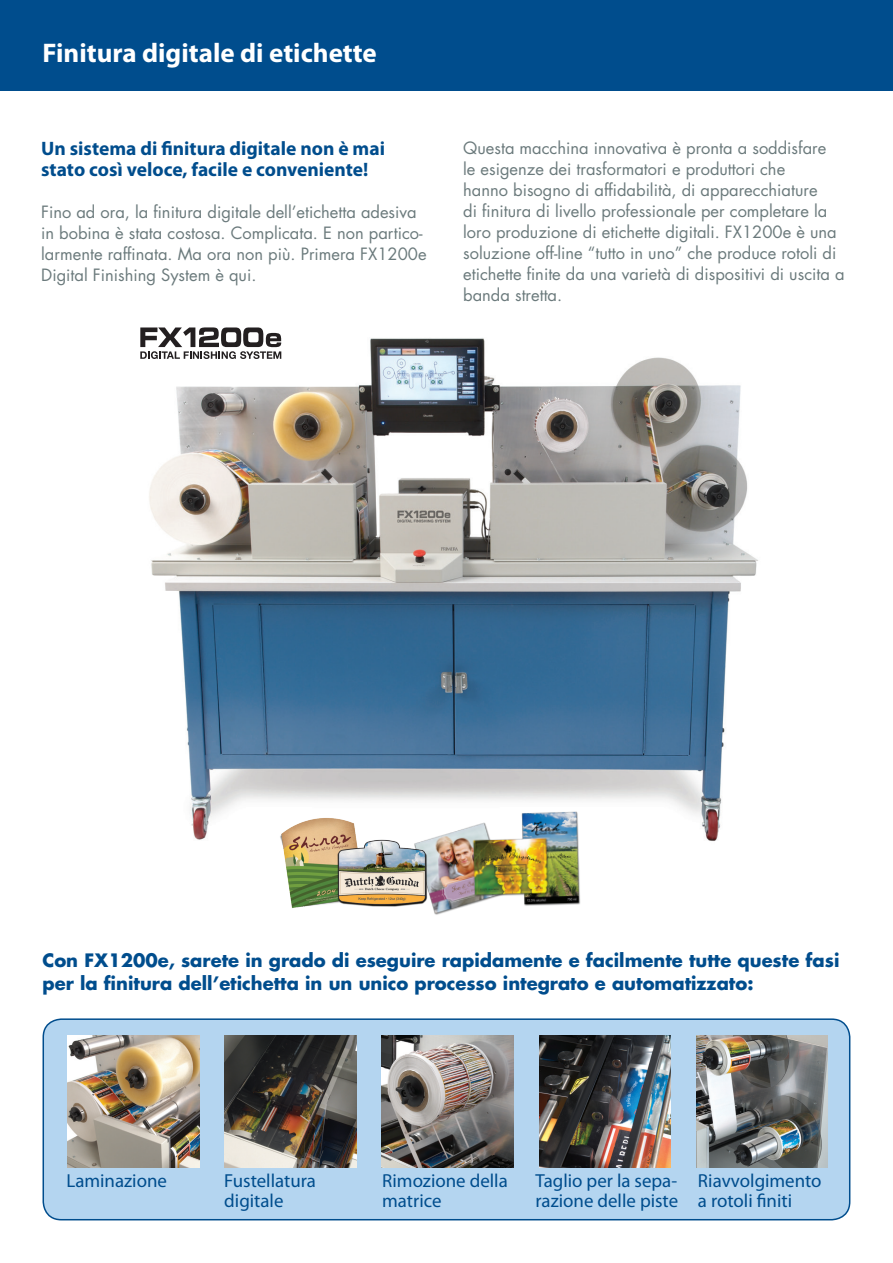
<style>
.page{position:relative;width:893px;height:1263px;background:#fff}
.page>*{position:absolute;margin:0;border:0;box-sizing:border-box;transform-origin:0 0}
.t1{font:700 27px "Myriad Pro";color:#fff}
.t2{font:700 19.5px/21px "Myriad Pro";color:#004d8d}
.t3{font:18.9px/20.4px "Myriad Pro";color:#004d8d}
.t4{font:700 18px/22.5px "Futura Std";color:#004d8d}
.t5{font:16.5px/21px "Futura Std";color:#6b7a7c}
</style>
<div class="page">
<div style="left:0;top:0;width:893px;height:90px;background:#004d8d"></div>
<img style="left:149px;top:338px;width:609px;height:503px">
<svg style="left:140px;top:327px;width:141px;height:32px"></svg>
<img style="left:413px;top:802px;width:178px;height:113px">
<img style="left:277px;top:813px;width:154px;height:102px">
<div style="left:43px;top:1019px;width:807px;height:201px;background:#b4d5f0;border-radius:18px"></div>
<div style="left:43px;top:1018px;width:807px;height:202px;border:2px solid #004d8d;border-radius:18px"></div>
<img style="left:67px;top:1035px;width:132px;height:132px">
<img style="left:225px;top:1035px;width:131px;height:132px">
<img style="left:382px;top:1035px;width:131px;height:132px">
<img style="left:539px;top:1035px;width:132px;height:132px">
<img style="left:696px;top:1035px;width:132px;height:132px">
<h1 class="t1" style="left:43px;top:36px;width:336px">Finitura digitale di etichette</h1>
<p class="t2" style="left:41px;top:137px;width:345px">Un sistema di finitura digitale non è mai stato così veloce, facile e conveniente!</p>
<p class="t5" style="left:41px;top:202px;width:387px">Fino ad ora, la finitura digitale dell’etichetta adesiva in bobina è stata costosa. Complicata. E non partico&shy;larmente raffinata. Ma ora non più. Primera FX1200e Digital Finishing System è qui.</p>
<p class="t5" style="left:463px;top:138px;width:383px">Questa macchina innovativa è pronta a soddisfare<br>le esigenze dei trasformatori e produttori che<br>hanno bisogno di affidabilità, di apparecchiature<br>di finitura di livello professionale per completare la loro produzione di etichette digitali. FX1200e è una soluzione off-line “tutto in uno” che produce rotoli di etichette finite da una varietà di dispositivi di uscita a banda stretta.</p>
<p class="t4" style="left:43px;top:949px;width:798px">Con FX1200e, sarete in grado di eseguire rapidamente e facilmente tutte queste fasi per la finitura dell’etichetta in un unico processo integrato e automatizzato:</p>
<p class="t3" style="left:66px;top:1170px;width:102px">Laminazione</p>
<p class="t3" style="left:224px;top:1170px;width:93px">Fustellatura digitale</p>
<p class="t3" style="left:382px;top:1170px;width:127px">Rimozione della matrice</p>
<p class="t3" style="left:536px;top:1170px;width:144px">Taglio per la sepa&shy;razione delle piste</p>
<p class="t3" style="left:698px;top:1170px;width:125px">Riavvolgimento a rotoli finiti</p>
</div>
